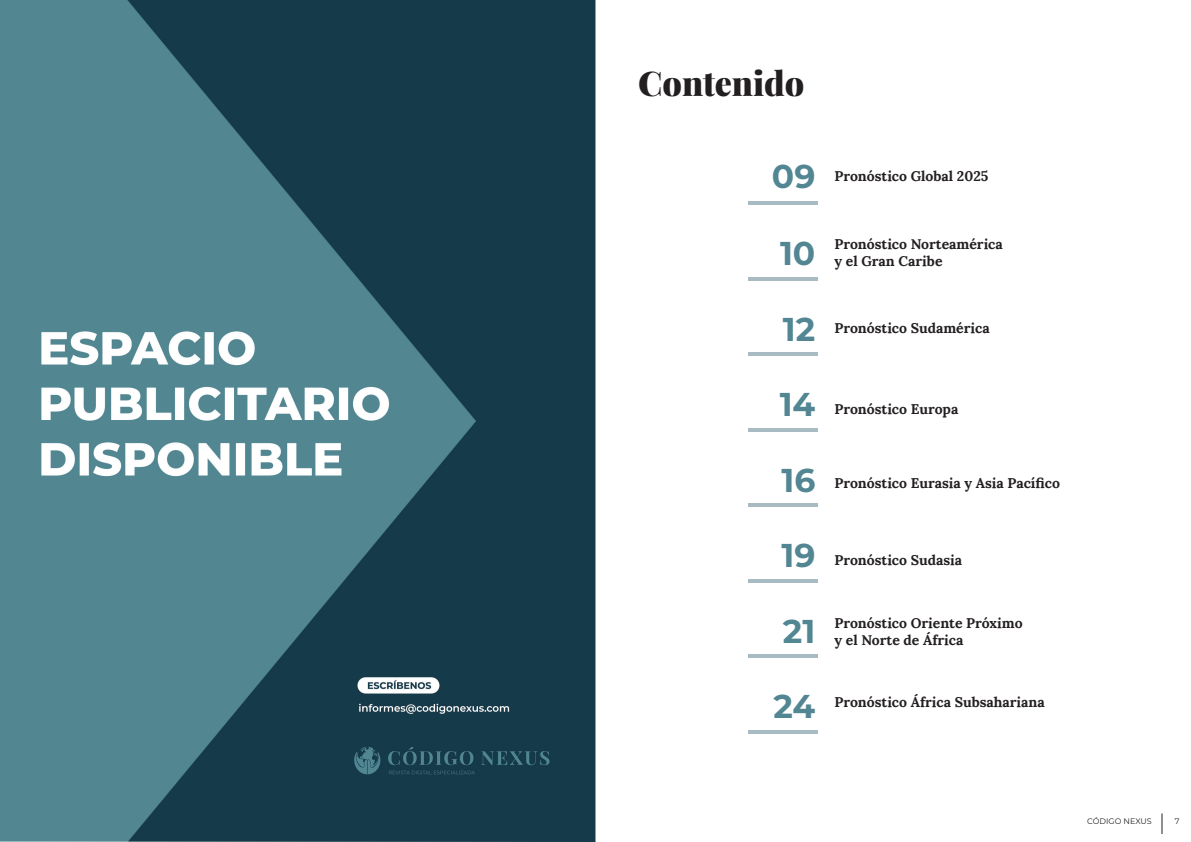
<style>
.page{position:relative;width:1191px;height:842px;background:#fff}
.page>*{position:absolute;margin:0;border:0;box-sizing:border-box;transform-origin:0 0}
.t1{font:900 34px "Playfair Display";color:#231f20}
.t2{font:700 33px "Montserrat";color:#528693}
.t3{font:700 14px/16.8px "Lora";color:#231f20}
.t4{font:8px "Montserrat";color:#231f20}
</style>
<div class="page">
<svg style="left:1161px;top:813px;width:1px;height:21px"></svg>
<hr style="left:749px;top:201px;width:69px;height:4px;background:#a8bbc2">
<hr style="left:749px;top:277px;width:69px;height:4px;background:#a8bbc2">
<hr style="left:749px;top:352px;width:69px;height:4px;background:#a8bbc2">
<hr style="left:749px;top:428px;width:69px;height:4px;background:#a8bbc2">
<hr style="left:749px;top:503px;width:69px;height:4px;background:#a8bbc2">
<hr style="left:749px;top:579px;width:69px;height:4px;background:#a8bbc2">
<hr style="left:749px;top:730px;width:69px;height:4px;background:#a8bbc2">
<hr style="left:749px;top:654px;width:69px;height:4px;background:#a8bbc2">
<img style="left:0;top:0;width:595px;height:842px">
<h1 class="t1" style="left:638px;top:61px;width:168px">Contenido</h1>
<h2 class="t2" style="left:772px;top:153px;width:45px">09</h2>
<p class="t3" style="left:834px;top:166px;width:155px">Pronóstico Global 2025</p>
<h2 class="t2" style="left:780px;top:229px;width:37px">10</h2>
<p class="t3" style="left:834px;top:234px;width:170px">Pronóstico Norteamérica y el Gran Caribe</p>
<h2 class="t2" style="left:783px;top:305px;width:34px">12</h2>
<p class="t3" style="left:834px;top:318px;width:157px">Pronóstico Sudamérica</p>
<h2 class="t2" style="left:779px;top:380px;width:37px">14</h2>
<p class="t3" style="left:834px;top:399px;width:125px">Pronóstico Europa</p>
<h2 class="t2" style="left:781px;top:456px;width:35px">16</h2>
<p class="t3" style="left:834px;top:473px;width:227px">Pronóstico Eurasia y Asia Pacífico</p>
<h2 class="t2" style="left:781px;top:531px;width:35px">19</h2>
<p class="t3" style="left:834px;top:550px;width:129px">Pronóstico Sudasia</p>
<h2 class="t2" style="left:783px;top:607px;width:34px">21</h2>
<h2 class="t2" style="left:773px;top:683px;width:43px">24</h2>
<p class="t3" style="left:834px;top:613px;width:190px">Pronóstico Oriente Próximo y el Norte de África</p>
<p class="t3" style="left:834px;top:692px;width:212px">Pronóstico África Subsahariana</p>
<p class="t4" style="left:1087px;top:816px;width:66px">CÓDIGO NEXUS</p>
<p class="t4" style="left:1174px;top:816px;width:6px">7</p>
</div>
